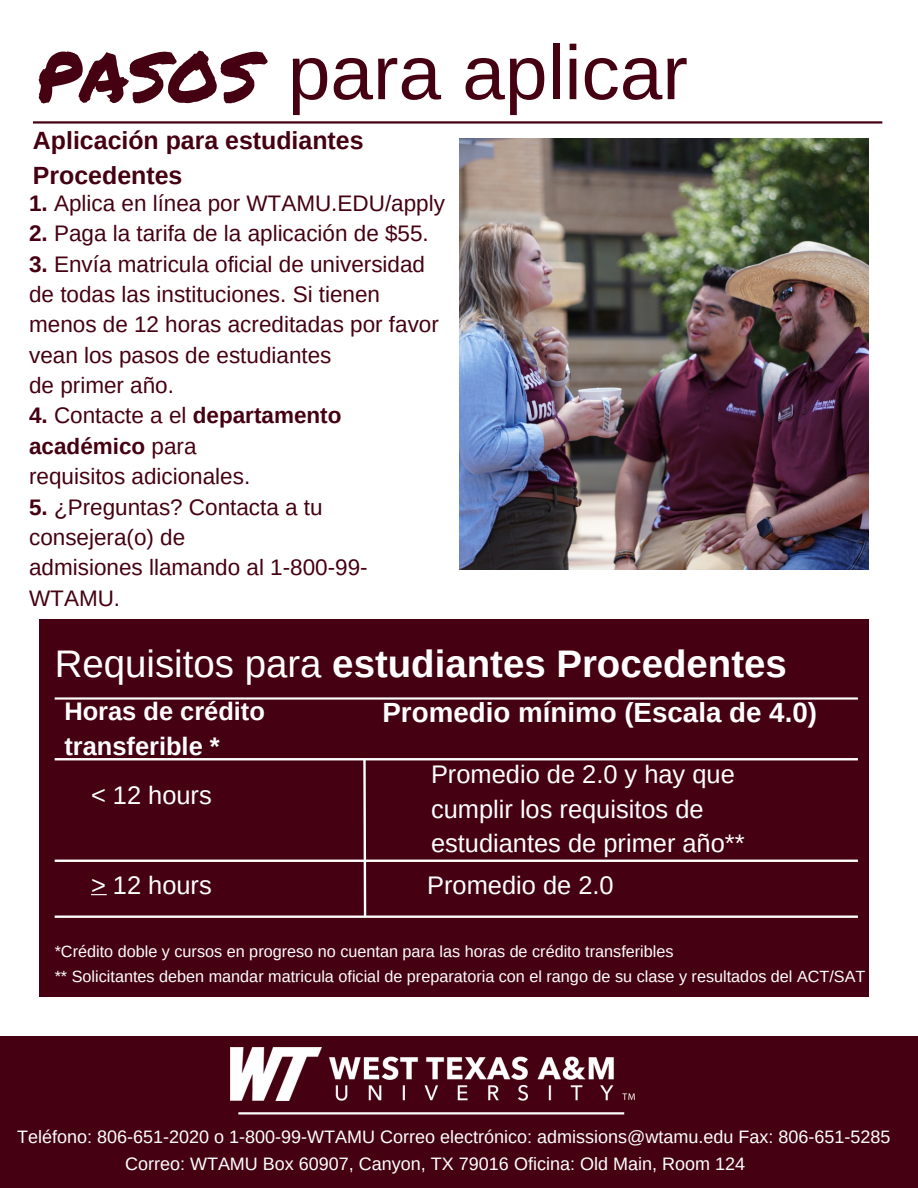
<style>
.page{position:relative;width:918px;height:1188px;background:#fff}
.page>*{position:absolute;margin:0;border:0;box-sizing:border-box;transform-origin:0 0}
.t1{font:76.65px "Arimo";color:#450012}
.t2{font:700 38.4px "Arimo";color:#fff}
.t3{font:700 27.75px "Arimo";color:#fff}
.t4{font:25.5px/34.7px "Arimo";color:#fff}
.t5{font:700 25.5px/35.1px "Arimo";color:#fff}
.t6{font:700 24.9px/34.8px "Arimo";color:#450012}
.t7{font:22.5px/30.3px "Arimo";color:#450012}
.t8{font:18px/26.7px "Arimo";color:#fff}
.t9{font:16.2px/24.9px "Arimo";color:#fff}
.s1{font-family:"Permanent Marker";font-size:83.4px}
.s2{font-weight:700}
.s3{font-weight:400}
</style>
<div class="page">
<hr style="left:33px;top:121px;width:849px;height:3px;background:#450012">
<img style="left:459px;top:139px;width:409px;height:430px">
<div style="left:40px;top:619px;width:829px;height:378px;background:#450012"></div>
<hr style="left:55px;top:697px;width:803px;height:3px;background:#fff">
<hr style="left:55px;top:758px;width:803px;height:2px;background:#fff">
<hr style="left:55px;top:860px;width:803px;height:2px;background:#fff">
<hr style="left:55px;top:916px;width:803px;height:2px;background:#fff">
<svg style="left:362px;top:758px;width:5px;height:160px"></svg>
<svg style="left:91px;top:894px;width:16px;height:1px"></svg>
<div style="left:0;top:1036px;width:918px;height:152px;background:#450012"></div>
<hr style="left:238px;top:1112px;width:386px;height:2px;background:#fff">
<img style="left:231px;top:1047px;width:404px;height:53px">
<h1 class="t1" style="left:36px;top:30px;width:653px"><span class="s1">pasos</span> para aplicar</h1>
<p class="t6" style="left:33px;top:123px;width:332px">Aplicación para estudiantes<br>Procedentes</p>
<p class="t7" style="left:29px;top:188px;width:417px"><span class="s2">1.</span> Aplica en línea por WTAMU.EDU/apply</p>
<p class="t7" style="left:29px;top:218px;width:401px"><span class="s2">2.</span> Paga la tarifa de la aplicación de $55.</p>
<p class="t7" style="left:29px;top:249px;width:411px"><span class="s2">3.</span> Envía matricula oficial de universidad de todas las instituciones. Si tienen menos de 12 horas acreditadas por favor vean los pasos de estudiantes<br>de primer año.</p>
<p class="t7" style="left:29px;top:400px;width:314px"><span class="s2">4.</span> Contacte a el <span class="s2">departamento académico</span> para<br>requisitos adicionales.</p>
<p class="t7" style="left:29px;top:492px;width:340px"><span class="s2">5.</span> ¿Preguntas? Contacta a tu consejera(o) de<br>admisiones llamando al 1-800-99-<br>WTAMU.</p>
<h2 class="t2" style="left:55px;top:643px;width:734px"><span class="s3">Requisitos para</span> estudiantes Procedentes</h2>
<p class="t5" style="left:64px;top:693px;width:202px">Horas de crédito transferible *</p>
<p class="t3" style="left:382px;top:697px;width:436px">Promedio mínimo (Escala de 4.0)</p>
<p class="t4" style="left:91px;top:777px;width:122px">&lt; 12 hours</p>
<p class="t4" style="left:431px;top:757px;width:315px">Promedio de 2.0 y hay que cumplir los requisitos de estudiantes de primer año**</p>
<p class="t4" style="left:427px;top:868px;width:188px">Promedio de 2.0</p>
<p class="t4" style="left:91px;top:868px;width:122px">&gt; 12 hours</p>
<p class="t9" style="left:55px;top:939px;width:812px">*Crédito doble y cursos en progreso no cuentan para las horas de crédito transferibles<br>** Solicitantes deben mandar matricula oficial de preparatoria con el rango de su clase y resultados del ACT/SAT</p>
<p class="t8" style="left:125px;top:1123px;width:767px;text-indent:-108px">Teléfono: 806-651-2020 o 1-800-99-WTAMU Correo electrónico: admissions@wtamu.edu Fax: 806-651-5285<br>Correo: WTAMU Box 60907, Canyon, TX 79016 Oficina: Old Main, Room 124</p>
</div>
